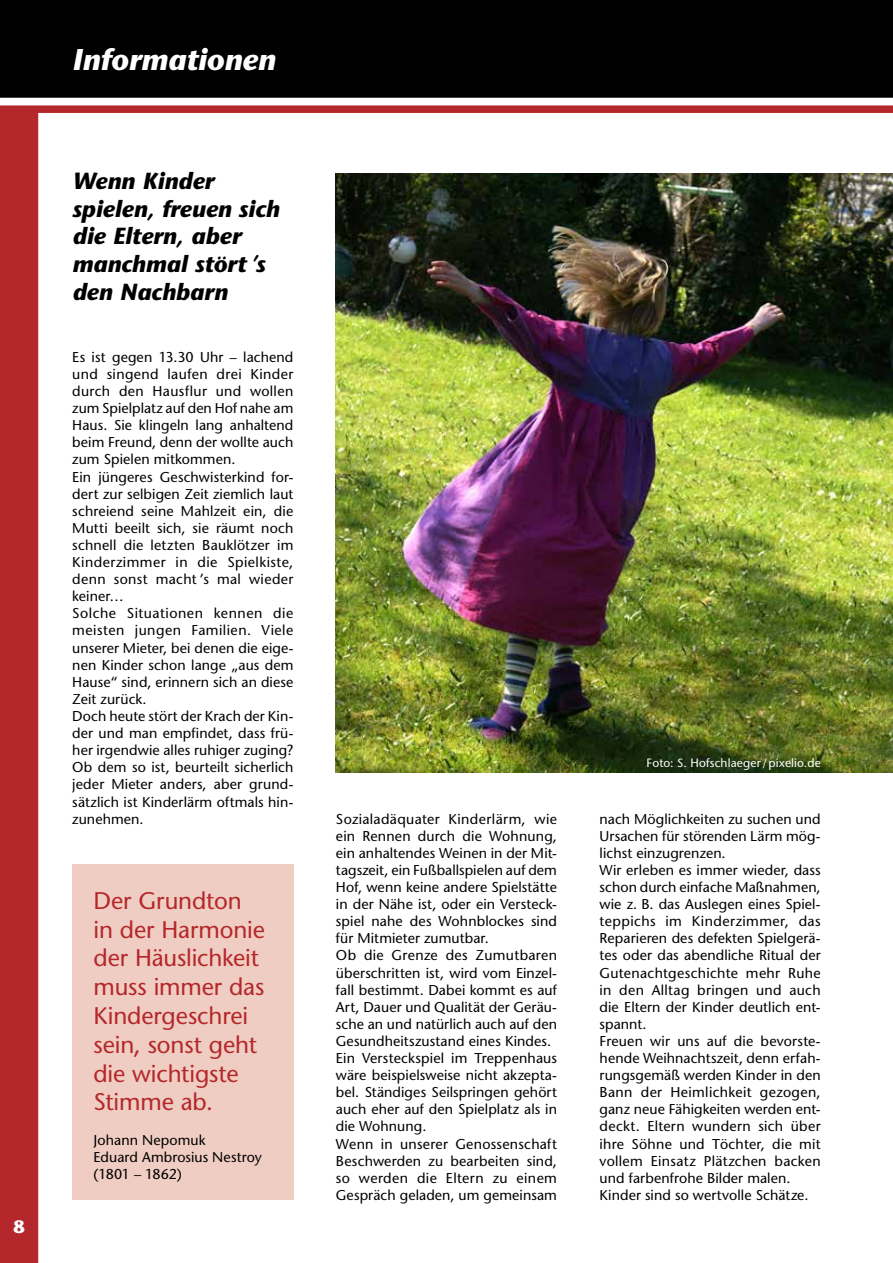
<style>
.page{position:relative;width:893px;height:1263px;background:#fff}
.page>*{position:absolute;margin:0;border:0;box-sizing:border-box;transform-origin:0 0}
.t1{font:italic 700 30px "Stone Sans";color:#fff}
.t2{font:24px/28.8px "Stone Sans";letter-spacing:-.005em;color:#b4282c}
.t3{font:italic 700 23.25px/27.9px "Stone Sans";color:#000}
.t4{font:700 18px "Stone Sans";color:#fff}
.t5{font:14.25px/17.1px "Stone Sans";letter-spacing:.01em;color:#000}
.t6{font:12px "Stone Sans";letter-spacing:.01em;color:#fff}
</style>
<div class="page">
<div style="left:0;top:0;width:893px;height:98px;background:#000"></div>
<div style="left:0;top:105px;width:893px;height:8px;background:#b4282c"></div>
<div style="left:0;top:113px;width:38px;height:1150px;background:#b4282c"></div>
<div style="left:72px;top:865px;width:221px;height:335px;background:#f0cdc2"></div>
<img style="left:336px;top:174px;width:557px;height:598px">
<p class="t4" style="left:13px;top:1215px;width:13px">8</p>
<h1 class="t1" style="left:72px;top:40px;width:205px">Informationen</h1>
<h3 class="t3" style="left:72px;top:166px;width:209px">Wenn Kinder spielen, freuen sich die Eltern, aber manchmal stört ’s den Nachbarn</h3>
<p class="t5" style="left:72px;top:348px;width:223px">Es ist gegen 13.30 Uhr – lachend und singend laufen drei Kinder durch den Hausflur und wollen zum Spielplatz auf den Hof nahe am<br>Haus. Sie klingeln lang anhaltend beim Freund, denn der wollte auch zum Spielen mitkommen.<br>Ein jüngeres Geschwisterkind for&shy;dert zur selbigen Zeit ziemlich laut schreiend seine Mahlzeit ein, die<br>Mutti beeilt sich, sie räumt noch schnell die letzten Bauklötzer im<br>Kinderzimmer in die Spielkiste, denn sonst macht ’s mal wieder keiner…<br>Solche Situationen kennen die meisten jungen Familien. Viele unserer Mieter, bei denen die eige&shy;nen Kinder schon lange „aus dem<br>Hause“ sind, erinnern sich an diese<br>Zeit zurück.<br>Doch heute stört der Krach der Kin&shy;der und man empfindet, dass frü&shy;her irgendwie alles ruhiger zuging?<br>Ob dem so ist, beurteilt sicherlich jeder Mieter anders, aber grund&shy;sätzlich ist Kinderlärm oftmals hin&shy;zunehmen.</p>
<h2 class="t2" style="left:94px;top:886px;width:173px">Der Grundton in der Harmonie der Häuslichkeit muss immer das<br>Kindergeschrei sein, sonst geht die wichtigste<br>Stimme ab.</h2>
<p class="t5" style="left:94px;top:1131px;width:170px">Johann Nepomuk<br>Eduard Ambrosius Nestroy (1801 – 1862)</p>
<p class="t6" style="left:646px;top:756px;width:176px">Foto: S. Hofschlaeger/pixelio.de</p>
<p class="t5" style="left:336px;top:810px;width:223px">Sozialadäquater Kinderlärm, wie ein Rennen durch die Wohnung, ein anhaltendes Weinen in der Mit&shy;tagszeit, ein Fußballspielen auf dem<br>Hof, wenn keine andere Spielstätte in der Nähe ist, oder ein Versteck&shy;spiel nahe des Wohnblockes sind für Mitmieter zumutbar.<br>Ob die Grenze des Zumutbaren überschritten ist, wird vom Einzel&shy;fall bestimmt. Dabei kommt es auf<br>Art, Dauer und Qualität der Geräu&shy;sche an und natürlich auch auf den<br>Gesundheitszustand eines Kindes.<br>Ein Versteckspiel im Treppenhaus wäre beispielsweise nicht akzepta&shy;bel. Ständiges Seilspringen gehört auch eher auf den Spielplatz als in die Wohnung.<br>Wenn in unserer Genossenschaft<br>Beschwerden zu bearbeiten sind, so werden die Eltern zu einem<br>Gespräch geladen, um gemeinsam</p>
<p class="t5" style="left:600px;top:810px;width:223px">nach Möglichkeiten zu suchen und<br>Ursachen für störenden Lärm mög&shy;lichst einzugrenzen.<br>Wir erleben es immer wieder, dass schon durch einfache Maßnahmen, wie z. B. das Auslegen eines Spiel&shy;teppichs im Kinderzimmer, das<br>Reparieren des defekten Spielgerä&shy;tes oder das abendliche Ritual der<br>Gutenachtgeschichte mehr Ruhe in den Alltag bringen und auch die Eltern der Kinder deutlich ent&shy;spannt.<br>Freuen wir uns auf die bevorste&shy;hende Weihnachtszeit, denn erfah&shy;rungsgemäß werden Kinder in den<br>Bann der Heimlichkeit gezogen, ganz neue Fähigkeiten werden ent&shy;deckt. Eltern wundern sich über ihre Söhne und Töchter, die mit vollem Einsatz Plätzchen backen und farbenfrohe Bilder malen.<br>Kinder sind so wertvolle Schätze.</p>
</div>
